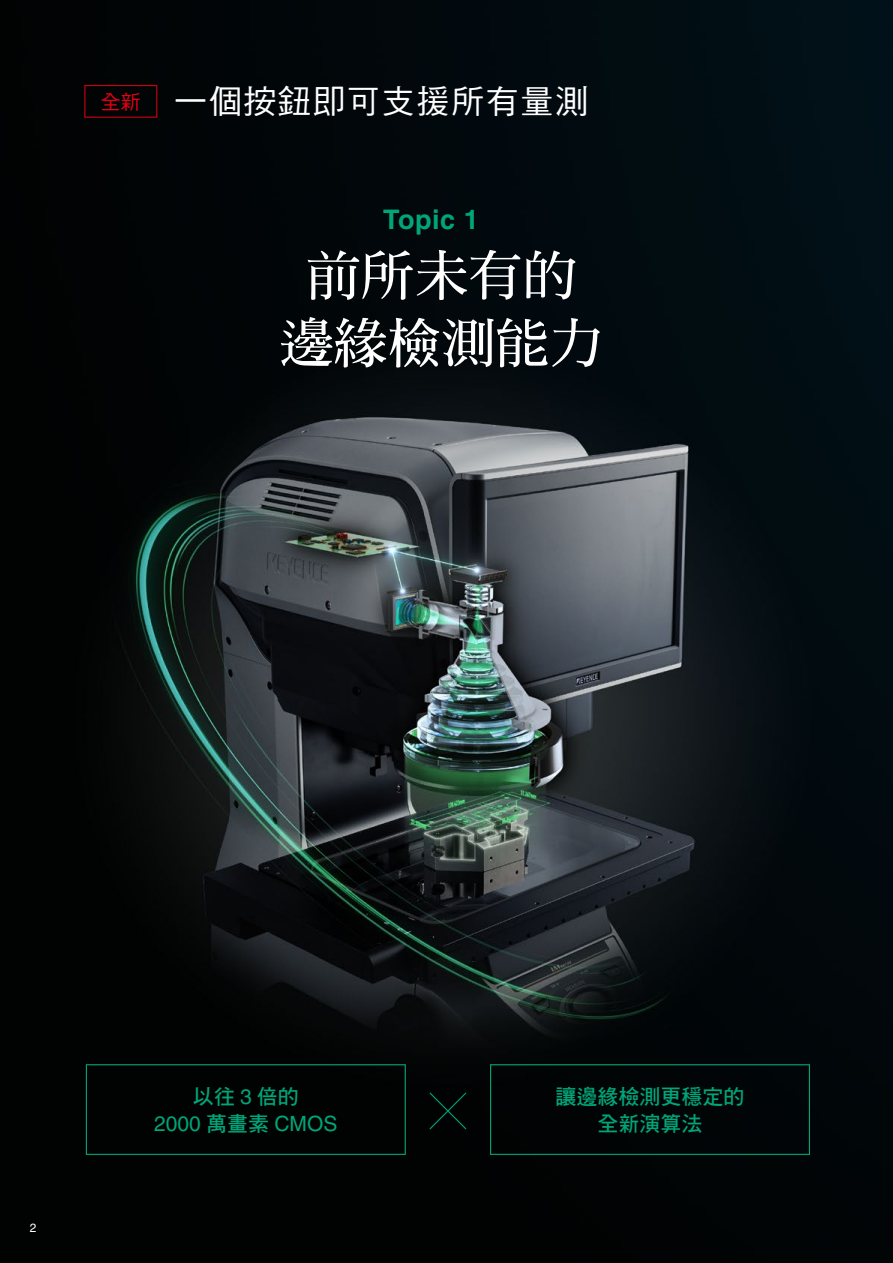
<style>
.page{position:relative;width:893px;height:1263px;background:#fff}
.page>*{position:absolute;margin:0;border:0;box-sizing:border-box;transform-origin:0 0}
.t1{font:54px/67.5px "DF Ming Std W7";color:#fff;text-align:center}
.t2{font:33px "DF Hei Std W5";letter-spacing:.05em;color:#fff}
.t3{font:700 27px "Helvetica LT Std";letter-spacing:.02em;color:#00a578}
.t4{font:21px/27px "DF Hei Std W7";color:#00a578;text-align:center}
.t5{font:21px "Helvetica LT Std";color:#00a578}
.t6{font:12px "Helvetica LT Std";color:#fff}
.s1{font-size:19.95px;color:#e60012}
.s2{font-family:"Helvetica LT Std"}
.s3{font-family:"DF Hei Std W7"}
</style>
<div class="page">
<img style="left:0;top:0;width:893px;height:1263px">
<div style="left:86px;top:1064px;width:320px;height:91px;border:1px solid #00a578"></div>
<div style="left:490px;top:1064px;width:320px;height:91px;border:1px solid #00a578"></div>
<svg style="left:428px;top:1091px;width:40px;height:39px;background:#000e0a"></svg>
<div style="left:85px;top:85px;width:72px;height:32px;border:1px solid #e60012"></div>
<h2 class="t2" style="left:101px;top:83px;width:489px"><span class="s1">全新</span> 一個按鈕即可支援所有量測</h2>
<p class="t3" style="left:383px;top:203px;width:97px">Topic 1</p>
<h1 class="t1" style="left:280px;top:241px;width:325px">前所未有的邊緣檢測能力</h1>
<p class="t6" style="left:30px;top:1220px;width:8px">2</p>
<p class="t4" style="left:193px;top:1082px;width:108px">以往 <span class="s2">3</span> 倍的</p>
<p class="t5" style="left:154px;top:1111px;width:185px">2000 <span class="s3">萬畫素</span> CMOS</p>
<p class="t4" style="left:555px;top:1082px;width:190px">讓邊緣檢測更穩定的全新演算法</p>
</div>
